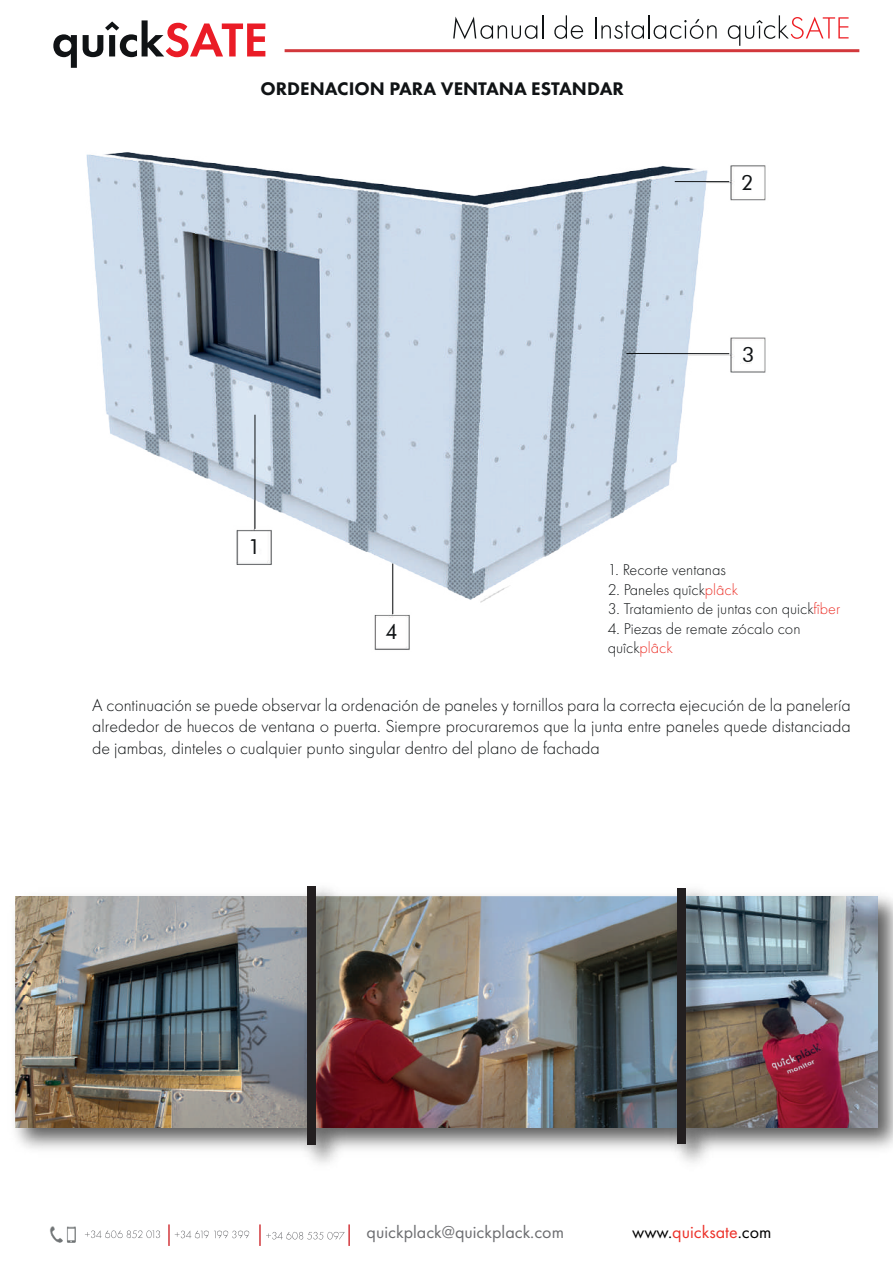
<style>
.page{position:relative;width:893px;height:1263px;background:#fff}
.page>*{position:absolute;margin:0;border:0;box-sizing:border-box;transform-origin:0 0}
.t1{font:21px "Futura BT";color:#101315}
.t2{font:800 18.9px "Futura PT";color:#101315}
.t3{font:300 18px/21.6px "Futura PT";color:#101315;text-align:justify}
.t4{font:18px "Futura PT";color:#6c6d70}
.t5{font:18px "Futura PT";color:#ec322a}
.t6{font:300 16.2px/19.5px "Futura PT";color:#101315}
.s1{color:#ec322a}
.s2{color:#000001}
</style>
<div class="page">
<img style="left:86px;top:152px;width:680px;height:498px">
<hr style="left:675px;top:181px;width:54px;height:1px;background:#101315">
<hr style="left:626px;top:353px;width:103px;height:1px;background:#101315">
<hr style="left:255px;top:415px;width:1px;height:114px;background:#101315">
<hr style="left:392px;top:564px;width:1px;height:50px;background:#101315">
<img style="left:15px;top:896px;width:280px;height:253px">
<img style="left:15px;top:897px;width:280px;height:231px">
<hr style="left:285px;top:49px;width:574px;height:3px;background:#d2383c">
<svg style="left:53px;top:34px;width:24px;height:34px"></svg>
<svg style="left:83px;top:20px;width:182px;height:37px"></svg>
<svg style="left:453px;top:15px;width:90px;height:24px"></svg>
<svg style="left:554px;top:15px;width:29px;height:24px"></svg>
<svg style="left:595px;top:15px;width:122px;height:24px"></svg>
<svg style="left:728px;top:15px;width:121px;height:31px"></svg>
<hr style="left:168px;top:1224px;width:2px;height:22px;background:#d2383c">
<hr style="left:259px;top:1224px;width:2px;height:22px;background:#d2383c">
<hr style="left:348px;top:1224px;width:2px;height:22px;background:#d2383c">
<img style="left:50px;top:1226px;width:12px;height:17px">
<img style="left:67px;top:1226px;width:9px;height:17px">
<svg style="left:85px;top:1230px;width:76px;height:9px"></svg>
<svg style="left:175px;top:1230px;width:75px;height:9px"></svg>
<svg style="left:266px;top:1231px;width:79px;height:9px"></svg>
<img style="left:349px;top:897px;width:316px;height:231px">
<img style="left:719px;top:895px;width:174px;height:254px">
<img style="left:719px;top:896px;width:158px;height:232px">
<img style="left:295px;top:885px;width:54px;height:278px">
<div style="left:307px;top:886px;width:8px;height:258px;background:#231f20"></div>
<img style="left:665px;top:886px;width:54px;height:277px">
<div style="left:678px;top:888px;width:8px;height:255px;background:#231f20"></div>
<p class="t2" style="left:260px;top:77px;width:365px">ORDENACION PARA VENTANA ESTANDAR</p>
<p class="t1" style="left:248px;top:534px;width:14px">1</p>
<p class="t1" style="left:741px;top:169px;width:14px">2</p>
<p class="t1" style="left:742px;top:341px;width:14px">3</p>
<p class="t1" style="left:385px;top:618px;width:14px">4</p>
<p class="t6" style="left:608px;top:560px;width:120px">1. Recorte ventanas</p>
<p class="t6" style="left:608px;top:580px;width:132px">2. Paneles quîck<span class="s1">plâck</span></p>
<p class="t6" style="left:608px;top:599px;width:234px">3. Tratamiento de juntas con quick<span class="s1">fîber</span></p>
<p class="t6" style="left:608px;top:619px;width:194px">4. Piezas de remate zócalo con quîck<span class="s1">plâck</span></p>
<p class="t3" style="left:92px;top:694px;width:760px">A continuación se puede observar la ordenación de paneles y tornillos para la correcta ejecución de la panelería alrededor de huecos de ventana o puerta. Siempre procuraremos que la junta entre paneles quede distanciada de jambas, dinteles o cualquier punto singular dentro del plano de fachada</p>
<p class="t4" style="left:367px;top:1221px;width:199px">quickplack@quickplack.com</p>
<p class="t5" style="left:632px;top:1221px;width:141px"><span class="s2">www.</span>quicksate<span class="s2">.com</span></p>
</div>
